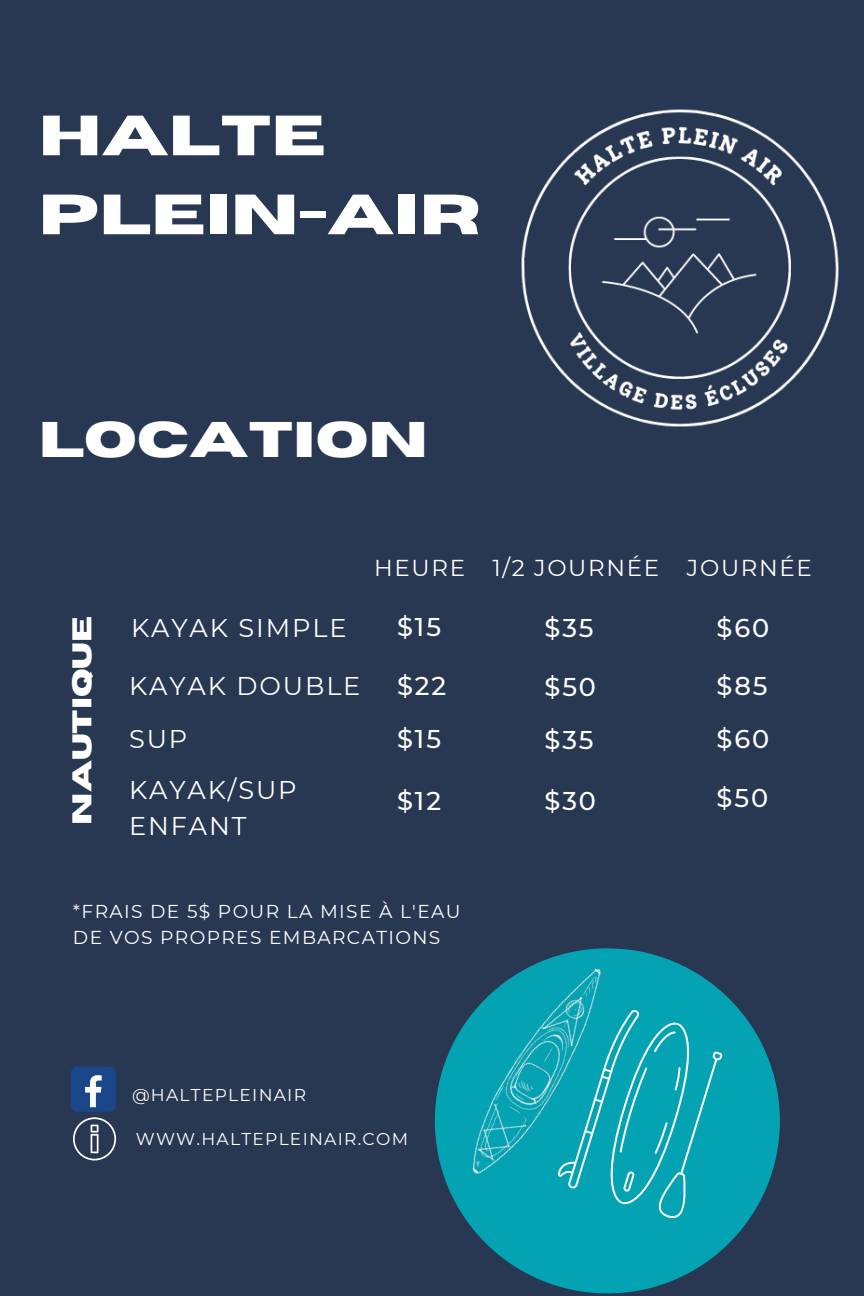
<style>
.page{position:relative;width:864px;height:1296px;background:#283752}
.page>*{position:absolute;margin:0;border:0;box-sizing:border-box;transform-origin:0 0}
.t1{font:700 56.6px/79px "Horizon";color:#fff}
.t2{font:700 49.85px "Horizon";color:#fff}
.t3{font:700 27.05px "Horizon";color:#fff}
.t4{font:25.65px "Montserrat";letter-spacing:.075em;color:#fff}
.t5{font:500 25.65px "Montserrat";letter-spacing:.075em;color:#fff}
.t6{font:22.95px "Montserrat";letter-spacing:.075em;color:#fff}
.t7{font:18.6px/25.8px "Montserrat";letter-spacing:.075em;color:#fff}
.t8{font:17.1px "Montserrat";letter-spacing:.075em;color:#fff}
</style>
<div class="page">
<div style="left:435px;top:948px;width:345px;height:345px;background:#04a3b3;border-radius:50%"></div>
<img style="left:521px;top:109px;width:318px;height:318px">
<div style="left:71px;top:1066px;width:45px;height:46px;background:#1a4789;border-radius:7px"></div>
<svg style="left:85px;top:1075px;width:17px;height:32px"></svg>
<svg style="left:73px;top:1117px;width:43px;height:43px"></svg>
<img style="left:434px;top:948px;width:282px;height:301px">
<svg style="left:554px;top:1002px;width:181px;height:220px"></svg>
<p class="t1" style="left:39px;top:98px;width:443px">HALTE<br>PLEIN-AIR</p>
<p class="t2" style="left:39px;top:415px;width:391px">LOCATION</p>
<p class="t3" style="left:69px;top:825px;width:210px;rotate:-90deg">NAUTIQUE</p>
<p class="t6" style="left:374px;top:554px;width:92px">HEURE</p>
<p class="t6" style="left:492px;top:554px;width:168px">1/2 JOURNÉE</p>
<p class="t6" style="left:687px;top:554px;width:127px">JOURNÉE</p>
<p class="t5" style="left:545px;top:612px;width:51px">$35</p>
<p class="t5" style="left:545px;top:671px;width:53px">$50</p>
<p class="t5" style="left:545px;top:724px;width:51px">$35</p>
<p class="t5" style="left:545px;top:785px;width:53px">$30</p>
<p class="t4" style="left:131px;top:612px;width:217px">KAYAK SIMPLE</p>
<p class="t5" style="left:397px;top:611px;width:45px">$15</p>
<p class="t5" style="left:397px;top:670px;width:51px">$22</p>
<p class="t5" style="left:397px;top:724px;width:45px">$15</p>
<p class="t5" style="left:397px;top:785px;width:45px">$12</p>
<p class="t5" style="left:717px;top:612px;width:54px">$60</p>
<p class="t5" style="left:717px;top:670px;width:52px">$85</p>
<p class="t5" style="left:717px;top:724px;width:54px">$60</p>
<p class="t5" style="left:717px;top:782px;width:53px">$50</p>
<p class="t4" style="left:129px;top:670px;width:233px">KAYAK DOUBLE</p>
<p class="t4" style="left:129px;top:724px;width:60px">SUP</p>
<p class="t4" style="left:129px;top:774px;width:169px">KAYAK/SUP</p>
<p class="t4" style="left:129px;top:810px;width:119px">ENFANT</p>
<p class="t7" style="left:73px;top:899px;width:389px">*FRAIS DE 5$ POUR LA MISE À L'EAU<br>DE VOS PROPRES EMBARCATIONS</p>
<p class="t8" style="left:132px;top:1085px;width:176px">@HALTEPLEINAIR</p>
<p class="t8" style="left:136px;top:1128px;width:274px">WWW.HALTEPLEINAIR.COM</p>
</div>
